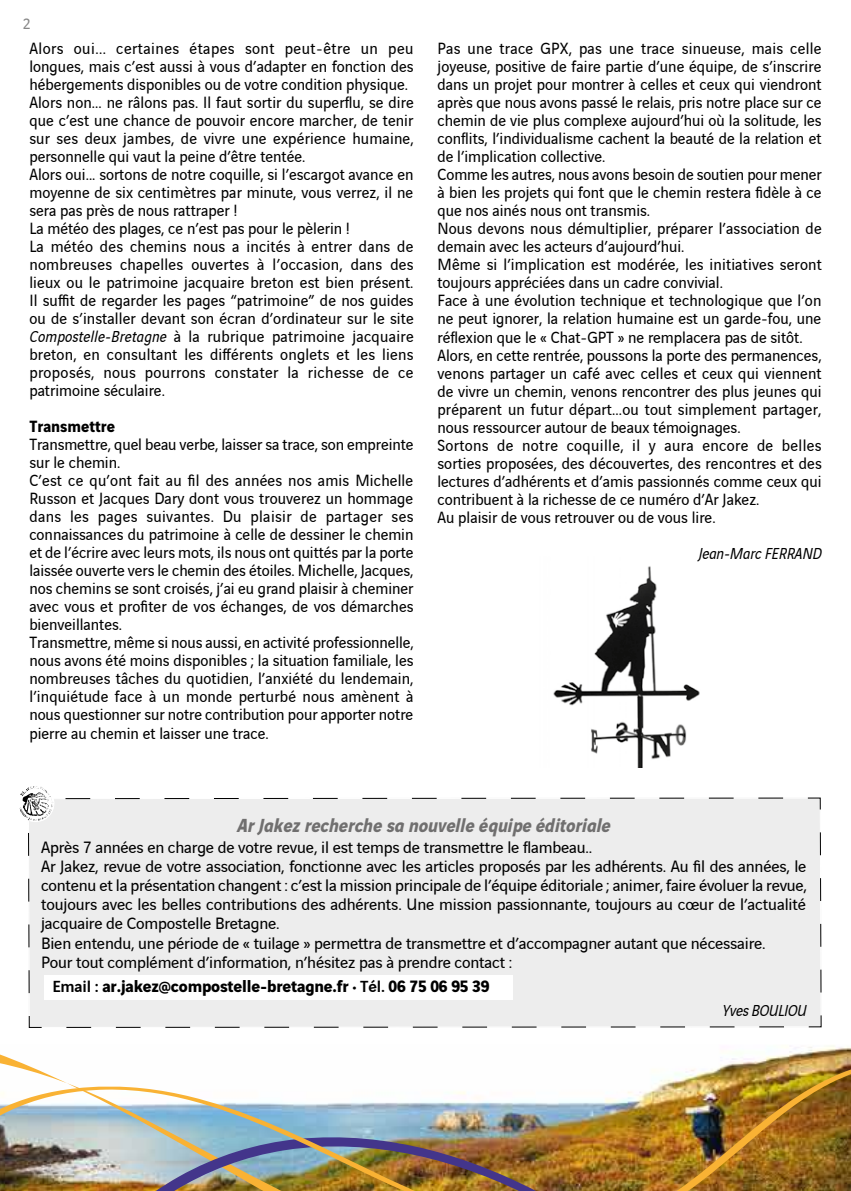
<style>
.page{position:relative;width:851px;height:1191px;background:#fff}
.page>*{position:absolute;margin:0;border:0;box-sizing:border-box;transform-origin:0 0}
.t1{font:italic 700 20px "Vinci Sans";color:#706f6f}
.t2{font:17.4px/19px "Vinci Sans";letter-spacing:-.01em;color:#000}
.t3{font:700 17.4px "Vinci Sans";letter-spacing:-.01em;color:#000}
.t4{font:17.2px/18px "Vinci Sans";color:#000;scale:.95 1}
.t5{font:italic 17.2px "Vinci Sans";color:#000;scale:.95 1}
.t6{font:700 17.2px "Vinci Sans";color:#000;scale:.95 1}
.t7{font:16px "Vinci Sans";color:#878787}
.s1{font-style:italic}
.s2{font-weight:500}
</style>
<div class="page">
<img style="left:0;top:1046px;width:850px;height:145px">
<img style="left:553px;top:566px;width:147px;height:201px">
<div style="left:28px;top:797px;width:794px;height:231px;background:#ededed"></div>
<div style="left:17px;top:784px;width:37px;height:38px;background:#fff;border-radius:50%"></div>
<svg style="left:19px;top:786px;width:765px;height:35px"></svg>
<div style="left:44px;top:975px;width:468px;height:24px;background:#fff"></div>
<p class="t7" style="left:23px;top:12px;width:9px">2</p>
<p class="t4" style="left:29px;top:38px;width:406px">Alors oui... certaines étapes sont peut-être un peu longues, mais c’est aussi à vous d’adapter en fonction des hébergements disponibles ou de votre condition physique.<br>Alors non... ne râlons pas. Il faut sortir du superflu, se dire que c’est une chance de pouvoir encore marcher, de tenir sur ses deux jambes, de vivre une expérience humaine, personnelle qui vaut la peine d’être tentée.<br>Alors oui... sortons de notre coquille, si l’escargot avance en moyenne de six centimètres par minute, vous verrez, il ne sera pas près de nous rattraper !<br>La météo des plages, ce n’est pas pour le pèlerin !<br>La météo des chemins nous a incités à entrer dans de nombreuses chapelles ouvertes à l’occasion, dans des lieux ou le patrimoine jacquaire breton est bien présent.<br>Il suffit de regarder les pages “patrimoine” de nos guides ou de s’installer devant son écran d’ordinateur sur le site <span class="s1">Compostelle-Bretagne</span> à la rubrique patrimoine jacquaire breton, en consultant les différents onglets et les liens proposés, nous pourrons constater la richesse de ce patrimoine séculaire.</p>
<p class="t6" style="left:29px;top:413px;width:92px">Transmettre</p>
<p class="t4" style="left:29px;top:434px;width:406px">Transmettre, quel beau verbe, laisser sa trace, son empreinte sur le chemin.<br>C’est ce qu’ont fait au fil des années nos amis Michelle Russon et Jacques Dary dont vous trouverez un hommage dans les pages suivantes. Du plaisir de partager ses connaissances du patrimoine à celle de dessiner le chemin et de l’écrire avec leurs mots, ils nous ont quittés par la porte laissée ouverte vers le chemin des étoiles. Michelle, Jacques, nos chemins se sont croisés, j’ai eu grand plaisir à cheminer avec vous et profiter de vos échanges, de vos démarches bienveillantes.<br>Transmettre, même si nous aussi, en activité professionnelle, nous avons été moins disponibles ; la situation familiale, les nombreuses tâches du quotidien, l’anxiété du lendemain, l’inquiétude face à un monde perturbé nous amènent à nous questionner sur notre contribution pour apporter notre pierre au chemin et laisser une trace.</p>
<p class="t4" style="left:437px;top:38px;width:406px">Pas une trace GPX, pas une trace sinueuse, mais celle joyeuse, positive de faire partie d’une équipe, de s’inscrire dans un projet pour montrer à celles et ceux qui viendront après que nous avons passé le relais, pris notre place sur ce chemin de vie plus complexe aujourd’hui où la solitude, les conflits, l’individualisme cachent la beauté de la relation et de l’implication collective.<br>Comme les autres, nous avons besoin de soutien pour mener à bien les projets qui font que le chemin restera fidèle à ce que nos ainés nous ont transmis.<br>Nous devons nous démultiplier, préparer l’association de demain avec les acteurs d’aujourd’hui.<br>Même si l’implication est modérée, les initiatives seront toujours appréciées dans un cadre convivial.<br>Face à une évolution technique et technologique que l’on ne peut ignorer, la relation humaine est un garde-fou, une réflexion que le « Chat-GPT » ne remplacera pas de sitôt.<br>Alors, en cette rentrée, poussons la porte des permanences, venons partager un café avec celles et ceux qui viennent de vivre un chemin, venons rencontrer des plus jeunes qui préparent un futur départ...ou tout simplement partager, nous ressourcer autour de beaux témoignages.<br>Sortons de notre coquille, il y aura encore de belles sorties proposées, des découvertes, des rencontres et des lectures d’adhérents et d’amis passionnés comme ceux qui contribuent à la richesse de ce numéro d’Ar Jakez.<br>Au plaisir de vous retrouver ou de vous lire.</p>
<p class="t5" style="left:698px;top:540px;width:131px">Jean-Marc FERRAND</p>
<p class="t1" style="left:237px;top:809px;width:375px">Ar Jakez recherche sa nouvelle équipe éditoriale</p>
<p class="t2" style="left:41px;top:836px;width:767px">Après 7 années en charge de votre revue, il est temps de transmettre le flambeau..<br>Ar Jakez, revue de votre association, fonctionne avec les articles proposés par les adhérents. Au fil des années, le contenu et la présentation changent : c’est la mission principale de l’équipe éditoriale ; animer, faire évoluer la revue, toujours avec les belles contributions des adhérents. Une mission passionnante, toujours au cœur de l’actualité jacquaire de Compostelle Bretagne.<br>Bien entendu, une période de « tuilage » permettra de transmettre et d’accompagner autant que nécessaire.<br>Pour tout complément d’information, n’hésitez pas à prendre contact :</p>
<p class="t3" style="left:52px;top:972px;width:438px"><span class="s2">Email :</span> ar.jakez@compostelle-bretagne.fr <span class="s2">• Tél.</span> 06 75 06 95 39</p>
<p class="t5" style="left:722px;top:997px;width:90px">Yves BOULIOU</p>
</div>
